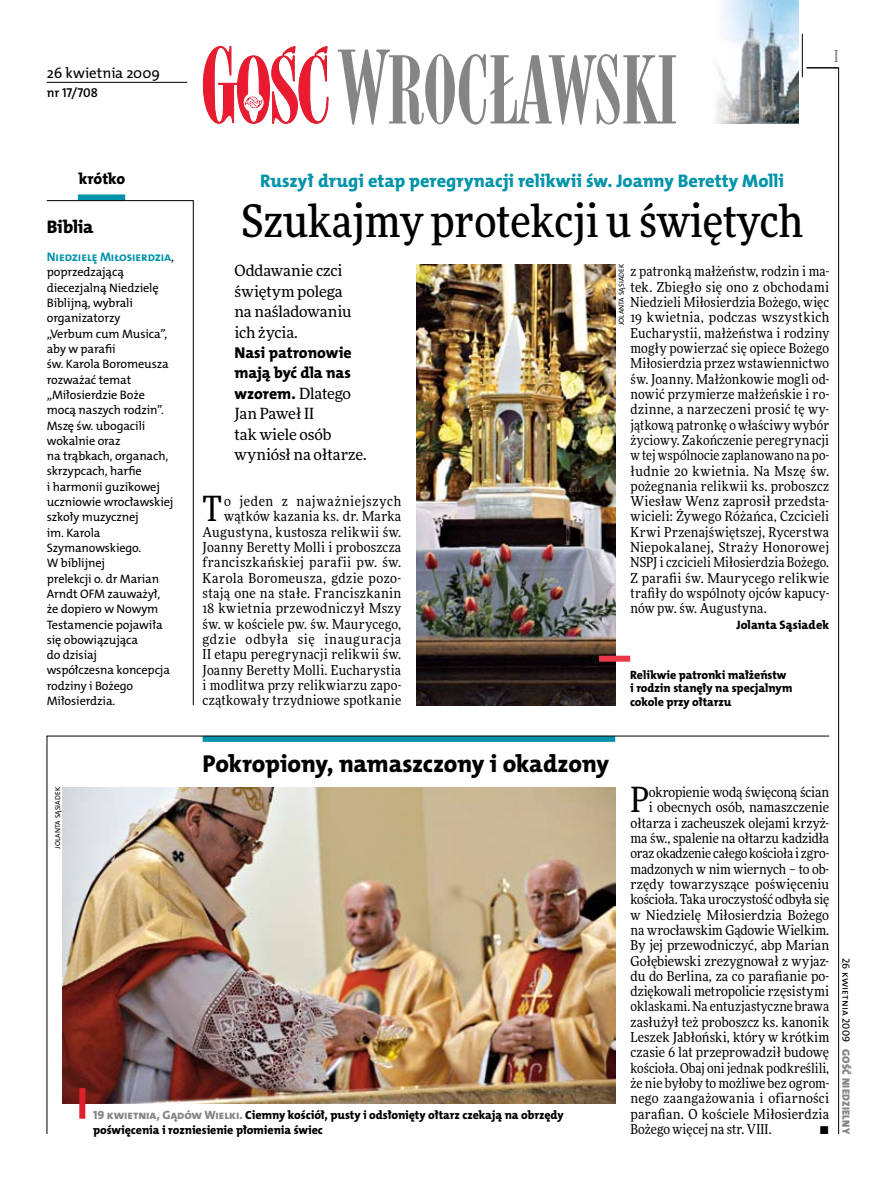
<style>
.page{position:relative;width:893px;height:1191px;background:#fff}
.page>*{position:absolute;margin:0;border:0;box-sizing:border-box;transform-origin:0 0}
.t1{font:500 45px "Freeday Narrow";color:#000}
.t2{font:34.8px "Freeday Narrow News";color:#000}
.t3{font:24.45px "The Mix HP8 Ex Bld";letter-spacing:-.005em;color:#000}
.t4{font:18.3px "The Mix HP8 Ex Bld";color:#0093aa}
.t5{font:18.3px "The Mix HP8 Ex Bld";color:#000}
.t6{font:500 16.5px "Freeday Narrow";color:#858486;scale:.9 1}
.t7{font:15.75px/20.4px "The Mix HP8 Ex Bld";letter-spacing:-.005em;color:#000;text-align:justify}
.t8{font:15.45px/20.4px "Freeday News";letter-spacing:-.005em;color:#000}
.t9{font:14.85px "The Mix HP5 Plain";color:#000}
.t10{font:13.65px/15.3px "Freeday Narrow News";letter-spacing:.01em;color:#000;text-align:right}
.t11{font:13.65px "Freeday Narrow News";letter-spacing:-.01em;color:#000}
.t12{font:13.65px "Freeday Narrow News";letter-spacing:-.015em;color:#000}
.t13{font:12.9px "The Mix HP6 Se Bld";letter-spacing:-.005em;color:#000}
.t14{font:12.6px "The Mix HP7 Bld";letter-spacing:-.01em;color:#0093aa}
.t15{font:12.3px/15.3px "The Mix HP5 Plain";letter-spacing:-.01em;color:#000}
.t16{font:12.3px "The Mix HP8 Ex Bld";letter-spacing:.01em;color:#000}
.t17{font:12px/13.5px "The Mix HP8 Ex Bld";letter-spacing:-.005em;color:#000}
.t18{font:10.5px "The Mix HP9 Blk";letter-spacing:.025em;color:#858486}
.t19{font:10.5px "The Mix HP5 Plain";letter-spacing:.02em;color:#000}
.t20{font:7.2px "The Mix HP5 Plain";letter-spacing:.015em;color:#000}
.s1{font-family:"The Mix HP5 Plain";font-size:12.3px;color:#000}
.s2{font-family:"Freeday News";font-size:15.45px}
.s3{color:#858486}
</style>
<div class="page">
<hr style="left:838px;top:68px;width:1px;height:1066px;background:#000">
<hr style="left:802px;top:34px;width:1px;height:43px;background:#000">
<svg style="left:203px;top:46px;width:125px;height:78px"></svg>
<svg style="left:338px;top:50px;width:338px;height:75px"></svg>
<svg style="left:47px;top:735px;width:783px;height:399px"></svg>
<hr style="left:806px;top:68px;width:33px;height:1px;background:#000">
<img style="left:716px;top:0;width:82px;height:123px">
<hr style="left:47px;top:82px;width:140px;height:1px;background:#000">
<img style="left:63px;top:787px;width:552px;height:316px">
<div style="left:79px;top:1088px;width:6px;height:30px;background:#df1f2a"></div>
<img style="left:416px;top:265px;width:199px;height:440px">
<div style="left:78px;top:194px;width:47px;height:6px;background:#0093aa"></div>
<svg style="left:46px;top:200px;width:148px;height:505px"></svg>
<div style="left:599px;top:655px;width:31px;height:6px;background:#eb3848"></div>
<p class="t9" style="left:47px;top:63px;width:115px">26 kwietnia 2009</p>
<p class="t13" style="left:47px;top:85px;width:53px">nr 17/708</p>
<p class="t6" style="left:834px;top:46px;width:6px">I</p>
<p class="t7" style="left:79px;top:168px;width:48px">krótko</p>
<h3 class="t5" style="left:47px;top:215px;width:48px">Biblia</h3>
<p class="t14" style="left:47px;top:249px;width:129px">Niedzielę Miłosierdzia<span class="s1">,</span></p>
<p class="t15" style="left:47px;top:265px;width:128px">poprzedzającą diecezjalną Niedzielę<br>Biblijną, wybrali organizatorzy<br>„Verbum cum Musica”, aby w parafii<br>św. Karola Boromeusza rozważać temat „Miłosierdzie Boże mocą naszych rodzin”.<br>Mszę św. ubogacili wokalnie oraz<br>na trąbkach, organach, skrzypcach, harfie<br>i harmonii guzikowej uczniowie wrocławskiej szkoły muzycznej<br>im. Karola<br>Szymanowskiego.<br>W biblijnej<br>prelekcji o. dr Marian<br>Arndt OFM zauważył, że dopiero w N owym<br>Testamencie pojawiła się obowiązująca<br>do dzisiaj<br>współczesna koncepcja rodziny i Bożego<br>Miłosierdzia.</p>
<h3 class="t4" style="left:260px;top:169px;width:525px">Ruszył drugi etap peregrynacji relikwii św. Joanny Beretty Molli</h3>
<h1 class="t1" style="left:241px;top:193px;width:563px">Szukajmy protekcji u świętych</h1>
<p class="t8" style="left:234px;top:260px;width:119px">Oddawanie czci świętym polega na naśladowaniu ich życia.</p>
<p class="t7" style="left:234px;top:342px;width:119px">Nasi patronowie mają być dla nas wzorem. <span class="s2">Dlatego</span></p>
<p class="t8" style="left:234px;top:403px;width:134px">Jan Paweł II<br>tak wiele osób wyniósł na ołtarze.</p>
<p class="t10" style="left:203px;top:493px;width:200px">o jeden z najważniejszych wątków kazania ks. dr. Marka<br>Augustyna, kustosza relikwii św.<br>Joanny Beretty Molli i proboszcza franciszkańskiej parafii pw. św.<br>Karola Boromeusza, gdzie pozo&shy;stają one na stałe. Franciszkanin<br>18 kwietnia przewodniczył Mszy św. w kościele pw. św. Maurycego, gdzie odbyła się inauguracja<br>II etapu peregrynacji relikwii św.<br>Joanny Beretty Molli. Eucharystia i modlitwa przy relikwiarzu zapo&shy;czątkowały trzydniowe spotkanie</p>
<h2 class="t2" style="left:203px;top:488px;width:21px">T</h2>
<p class="t20" style="left:617px;top:325px;width:63px;rotate:-90deg">Jolanta Sąsiadek</p>
<p class="t10" style="left:630px;top:264px;width:200px;text-align:justify">z patronką małżeństw, rodzin i ma&shy;tek. Zbiegło się ono z obchodami Niedzieli Miłosierdzia Bożego, więc 19 kwietnia, podczas wszystkich Eucharystii, małżeństwa i rodziny mogły powierzać się opiece Bożego Miłosierdzia przez wstawiennictwo św. Joanny. Małżonkowie mogli od&shy;nowić przymierze małżeńskie i ro&shy;dzinne, a narzeczeni prosić tę wy&shy;jątkową patronkę o właściwy wybór życiowy. Zakończenie peregrynacji w tej wspólnocie zaplanowano na po&shy;łudnie 20 kwietnia. Na Mszę św. pożegnania relikwii ks. proboszcz Wiesław Wenz zaprosił przedsta&shy;wicieli: Żywego Różańca, Czcicieli Krwi Przenajświętszej, Rycerstwa Niepokalanej, Straży Honorowej NSPJ i czcicieli Miłosierdzia Bożego.<br>Z parafii św. Maurycego relikwie trafiły do wspólnoty ojców kapucy&shy;nów pw. św. Augustyna.</p>
<p class="t16" style="left:736px;top:616px;width:95px">Jolanta Sąsiadek</p>
<p class="t17" style="left:630px;top:668px;width:164px">Relikwie patronki małżeństw i rodzin stanęły na specjalnym cokole przy ołtarzu</p>
<h3 class="t3" style="left:203px;top:747px;width:408px">Pokropiony, namaszczony i okadzony</h3>
<p class="t20" style="left:53px;top:848px;width:63px;rotate:-90deg">Jolanta Sąsiadek</p>
<p class="t17" style="left:93px;top:1107px;width:472px;line-height:15.3px"><span class="s3">19 kwietnia, Gądów Wielki.</span> Ciemny kościół, pusty i odsłonięty ołtarz czekają na obrzędy poświęcenia i rozniesienie płomienia świec</p>
<h2 class="t2" style="left:630px;top:778px;width:20px">P</h2>
<p class="t11" style="left:649px;top:784px;width:182px">okropienie wodą święconą ścian</p>
<p class="t10" style="left:649px;top:799px;width:182px">i obecnych osób, namaszczenie</p>
<p class="t10" style="left:630px;top:815px;width:200px">ołtarza i zacheuszek olejami krzyż-</p>
<p class="t10" style="left:630px;top:830px;width:200px">ma św., spalenie na ołtarzu kadzidła</p>
<p class="t12" style="left:630px;top:845px;width:200px">oraz okadzenie całego kościoła i zgro-</p>
<p class="t12" style="left:630px;top:860px;width:200px">madzonych w nim wiernych – to ob-</p>
<p class="t10" style="left:630px;top:876px;width:200px">rzędy towarzyszące poświęceniu</p>
<p class="t11" style="left:630px;top:891px;width:200px">kościoła. Taka uroczystość odbyła się</p>
<p class="t10" style="left:630px;top:907px;width:200px">w Niedzielę Miłosierdzia Bożego</p>
<p class="t11" style="left:630px;top:921px;width:200px">na wrocławskim Gądowie Wielkim.</p>
<p class="t10" style="left:630px;top:937px;width:200px">By jej przewodniczyć, abp Marian</p>
<p class="t10" style="left:630px;top:953px;width:200px">Gołębiewski zrezygnował z wyjaz-</p>
<p class="t10" style="left:630px;top:968px;width:200px">du do Berlina, za co parafianie po-</p>
<p class="t10" style="left:630px;top:983px;width:200px">dziękowali metropolicie rzęsistymi</p>
<p class="t10" style="left:630px;top:998px;width:200px">oklaskami. Na entuzjastyczne brawa</p>
<p class="t10" style="left:630px;top:1014px;width:200px">zasłużył też proboszcz ks. kanonik</p>
<p class="t10" style="left:630px;top:1029px;width:200px">Leszek Jabłoński, który w krótkim</p>
<p class="t10" style="left:630px;top:1044px;width:200px">czasie 6 lat przeprowadził budowę</p>
<p class="t10" style="left:630px;top:1060px;width:200px">kościoła. Obaj oni jednak podkreślili,</p>
<p class="t10" style="left:630px;top:1075px;width:200px">że nie byłoby to możliwe bez ogrom-</p>
<p class="t10" style="left:630px;top:1090px;width:200px">nego zaangażowania i ofiarności</p>
<p class="t10" style="left:630px;top:1106px;width:200px">parafian. O kościele Miłosierdzia</p>
<p class="t10" style="left:630px;top:1121px;width:143px">Bożego więcej na str. VIII.</p>
<p class="t10" style="left:819px;top:1121px;width:11px">•</p>
<p class="t19" style="left:853px;top:957px;width:86px;rotate:90deg">26 kwietnia 2009</p>
<p class="t18" style="left:853px;top:1049px;width:86px;rotate:90deg">Gość Niedzielny</p>
</div>
